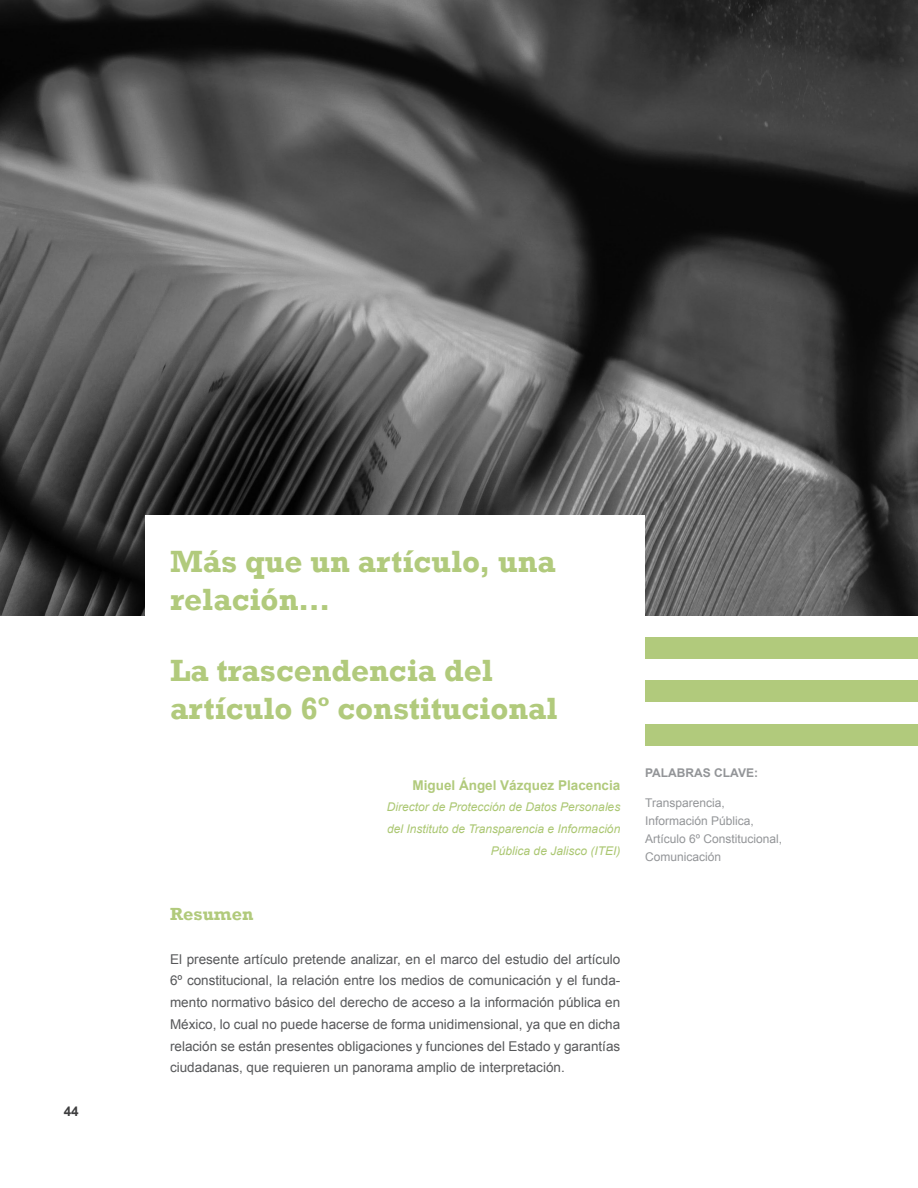
<style>
.page{position:relative;width:918px;height:1188px;background:#fff}
.page>*{position:absolute;margin:0;border:0;box-sizing:border-box;transform-origin:0 0}
.TITULOS{font:700 31.5px/37.8px "Rockwell";color:#b1ca7c}
.SUBTITULOS{font:700 18px "Rockwell";color:#b1ca7c}
.texto_normal_sin_san{font:13.5px/21.8px "Arial";color:#57585a;text-align:justify}
.autor_-_nombre_bajo{font:700 13.5px "Arial";color:#b1ca7c}
.numeración{font:700 13.5px "Arial";color:#3e3e3f}
.autor_-_biodata_bajo{font:italic 12px/21.8px "Arial";color:#abc772;text-align:right}
.keywords{font:12px/18px "Arial";color:#939598}
.keywords-2{font:700 12px "Arial";color:#939598}
</style>
<div class="page">
<img style="left:0;top:0;width:918px;height:616px">
<div style="left:645px;top:637px;width:273px;height:22px;background:#b1ca7c"></div>
<div style="left:645px;top:680px;width:273px;height:22px;background:#b1ca7c"></div>
<div style="left:645px;top:724px;width:273px;height:22px;background:#b1ca7c"></div>
<div style="left:145px;top:515px;width:500px;height:673px;background:#fff"></div>
<p class="numeración" style="left:64px;top:1102px;width:17px">44</p>
<p class="TITULOS" style="left:170px;top:543px;width:387px">Más que un artículo, una relación…</p>
<p class="TITULOS" style="left:170px;top:651px;width:389px">La trascendencia del artículo 6º constitucional</p>
<p class="autor_-_nombre_bajo" style="left:413px;top:776px;width:209px">Miguel Ángel Vázquez Placencia</p>
<p class="autor_-_biodata_bajo" style="left:387px;top:796px;width:235px">Director de Protección de Datos Personales del Instituto de Transparencia e Información<br>Pública de Jalisco (ITEI)</p>
<p class="SUBTITULOS" style="left:170px;top:903px;width:85px">Resumen</p>
<p class="texto_normal_sin_san" style="left:170px;top:948px;width:452px">El presente artículo pretende analizar, en el marco del estudio del artículo 6º constitucional, la relación entre los medios de comunicación y el funda&shy;mento normativo básico del derecho de acceso a la información pública en México, lo cual no puede hacerse de forma unidimensional, ya que en dicha relación se están presentes obligaciones y funciones del Estado y garantías ciudadanas, que requieren un panorama amplio de interpretación.</p>
<p class="keywords-2" style="left:645px;top:764px;width:114px">PALABRAS CLAVE:</p>
<p class="keywords" style="left:645px;top:794px;width:139px">Transparencia,<br>Información Pública,<br>Artículo 6º Constitucional,<br>Comunicación</p>
</div>
